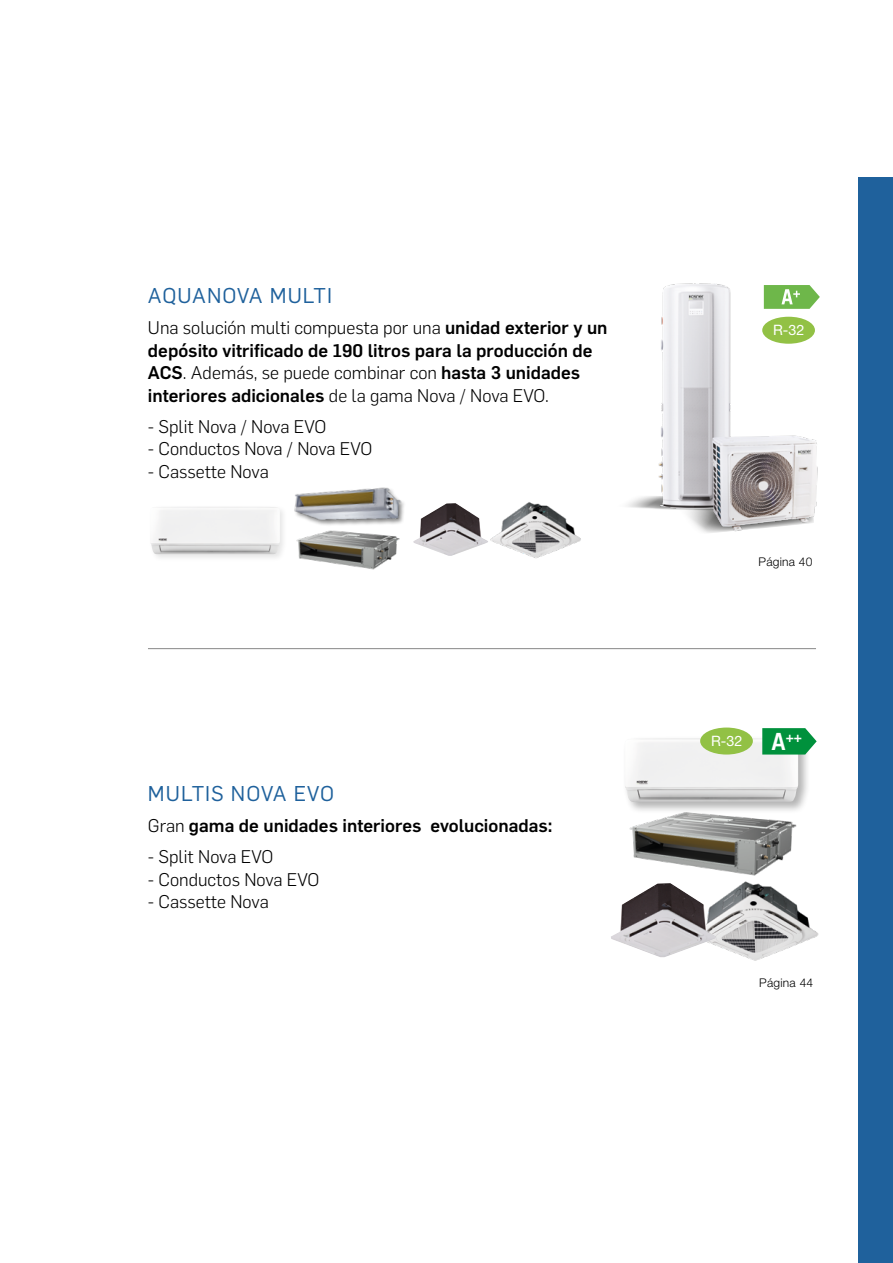
<style>
.page{position:relative;width:893px;height:1263px;background:#fff}
.page>*{position:absolute;margin:0;border:0;box-sizing:border-box;transform-origin:0 0}
.t1{font:23.25px "Trade Gothic Bold Two";color:#fff}
.t2{font:21px "Flama";letter-spacing:.05em;color:#1f619c}
.t3{font:500 18px/22.5px "Flama";color:#000}
.t4{font:300 18px "Flama";color:#000}
.t5{font:14.25px "Helvetica Neue LT Std";color:#fff}
.t6{font:13.5px "Trade Gothic Bold Two";color:#fff}
.t7{font:300 12px "Helvetica Neue LT Std";letter-spacing:.02em;color:#000}
.s1{font-weight:300}
</style>
<div class="page">
<div style="left:148px;top:504px;width:140px;height:58px;background:#000;opacity:.1"></div>
<img style="left:150px;top:507px;width:130px;height:47px">
<img style="left:297px;top:536px;width:103px;height:34px">
<svg style="left:627px;top:478px;width:232px;height:58px"></svg>
<img style="left:640px;top:283px;width:180px;height:250px">
<img style="left:491px;top:502px;width:90px;height:57px">
<img style="left:413px;top:503px;width:75px;height:53px">
<div style="left:762px;top:317px;width:53px;height:27px;background:#92c145;border-radius:50%"></div>
<img style="left:287px;top:487px;width:117px;height:49px">
<div style="left:859px;top:177px;width:34px;height:1086px;background:#1f619c"></div>
<div style="left:622px;top:736px;width:188px;height:78px;background:#000;opacity:.3"></div>
<img style="left:625px;top:738px;width:173px;height:64px">
<img style="left:630px;top:808px;width:169px;height:68px">
<svg style="left:762px;top:728px;width:55px;height:26px"></svg>
<img style="left:716px;top:881px;width:103px;height:80px">
<img style="left:611px;top:883px;width:105px;height:74px">
<div style="left:700px;top:727px;width:53px;height:27px;background:#92c145;border-radius:50%"></div>
<hr style="left:148px;top:648px;width:668px;height:1px;background:#878787">
<p class="t2" style="left:148px;top:281px;width:186px">AQUANOVA MULTI</p>
<p class="t3" style="left:148px;top:315px;width:461px"><span class="s1">Una solución multi compuesta por una</span> unidad exterior y un depósito vitrificado de 190 litros para la producción de ACS<span class="s1">. Además, se puede combinar con</span> hasta 3 unidades interiores adicionales <span class="s1">de la gama Nova / Nova EVO.</span></p>
<p class="t4" style="left:148px;top:414px;width:180px">- Split Nova / Nova EVO</p>
<p class="t4" style="left:148px;top:437px;width:226px">- Conductos Nova / Nova EVO</p>
<p class="t4" style="left:148px;top:459px;width:122px">- Cassette Nova</p>
<p class="t2" style="left:148px;top:779px;width:188px">MULTIS NOVA EVO</p>
<p class="t3" style="left:148px;top:813px;width:406px"><span class="s1">Gran</span> gama de unidades interiores evolucionadas:</p>
<p class="t4" style="left:148px;top:844px;width:127px">- Split Nova EVO</p>
<p class="t4" style="left:148px;top:867px;width:173px">- Conductos Nova EVO</p>
<p class="t4" style="left:148px;top:889px;width:122px">- Cassette Nova</p>
<p class="t5" style="left:773px;top:322px;width:33px">R-32</p>
<p class="t7" style="left:758px;top:555px;width:55px">Página 40</p>
<p class="t1" style="left:771px;top:727px;width:16px">A</p>
<p class="t5" style="left:711px;top:732px;width:33px">R-32</p>
<p class="t6" style="left:786px;top:729px;width:18px">++</p>
<p class="t7" style="left:759px;top:975px;width:55px">Página 44</p>
</div>
